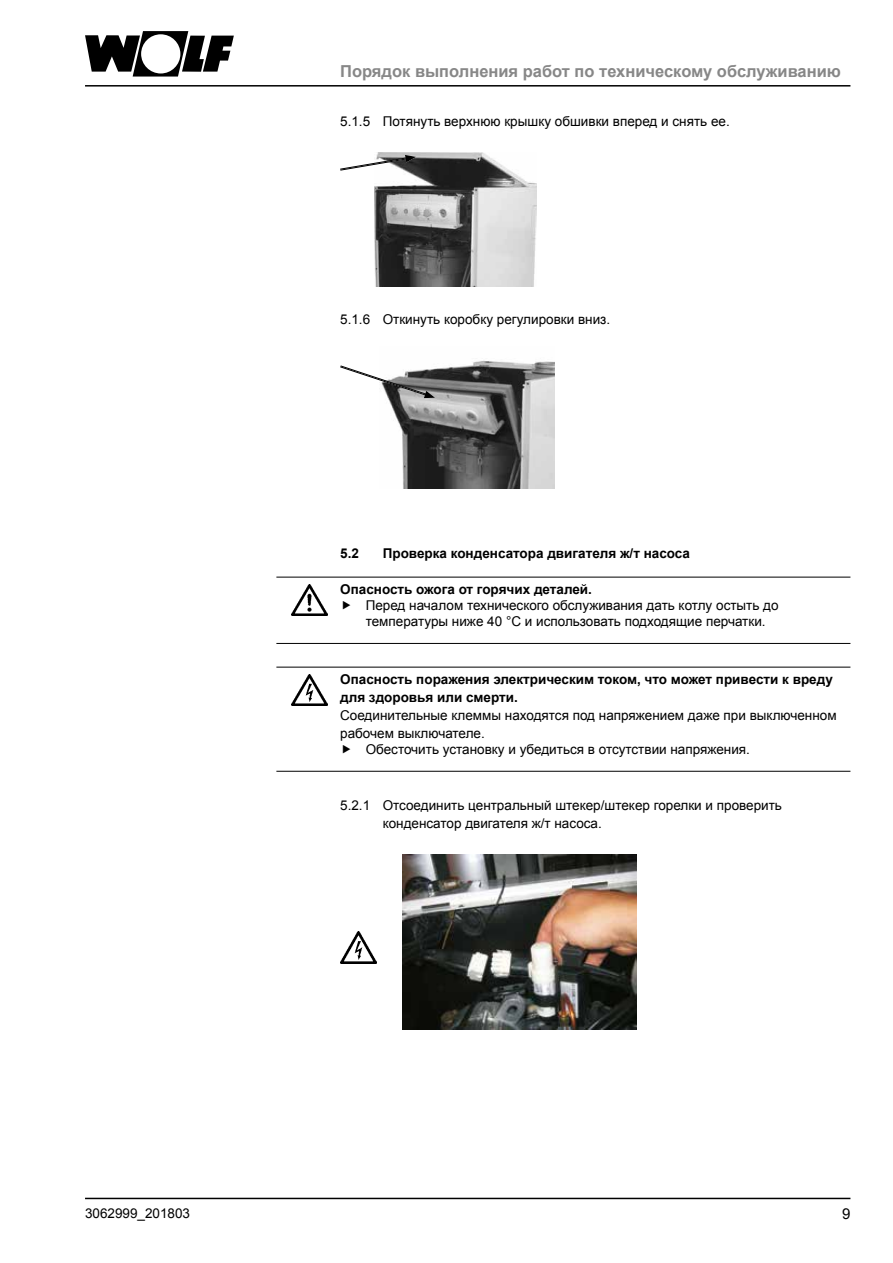
<style>
.page{position:relative;width:893px;height:1263px;background:#fff}
.page>*{position:absolute;margin:0;border:0;box-sizing:border-box;transform-origin:0 0}
.t1{font:700 16.5px "Arial";color:#878787}
.t2{font:15px "Arial";color:#000}
.t3{font:13.5px/18px "Arial";color:#000}
.t4{font:700 13.5px/18px "Arial";color:#000}
</style>
<div class="page">
<svg style="left:85px;top:31px;width:149px;height:46px"></svg>
<hr style="left:85px;top:85px;width:765px;height:2px;background:#000">
<hr style="left:85px;top:1198px;width:765px;height:1px;background:#000">
<hr style="left:276px;top:577px;width:574px;height:1px;background:#000">
<hr style="left:276px;top:643px;width:574px;height:1px;background:#000">
<hr style="left:276px;top:667px;width:574px;height:1px;background:#000">
<hr style="left:276px;top:771px;width:574px;height:1px;background:#000">
<img style="left:375px;top:153px;width:161px;height:133px">
<svg style="left:340px;top:155px;width:76px;height:16px"></svg>
<img style="left:388px;top:360px;width:167px;height:129px">
<svg style="left:340px;top:365px;width:95px;height:33px"></svg>
<img style="left:403px;top:855px;width:234px;height:175px">
<img style="left:340px;top:932px;width:37px;height:31px">
<img style="left:291px;top:584px;width:36px;height:32px">
<img style="left:291px;top:674px;width:36px;height:32px">
<p class="t1" style="left:340px;top:60px;width:502px">Порядок выполнения работ по техническому обслуживанию</p>
<p class="t3" style="left:340px;top:112px;width:391px">5.1.5 Потянуть верхнюю крышку обшивки вперед и снять ее.</p>
<p class="t3" style="left:340px;top:310px;width:272px">5.1.6 Откинуть коробку регулировки вниз.</p>
<p class="t4" style="left:340px;top:545px;width:20px">5.2</p>
<p class="t4" style="left:383px;top:545px;width:309px">Проверка конденсатора двигателя ж/т насоса</p>
<p class="t4" style="left:340px;top:581px;width:253px">Опасность ожога от горячих деталей.</p>
<p class="t3" style="left:366px;top:598px;width:414px;line-height:16.2px">Перед началом технического обслуживания дать котлу остыть до температуры ниже 40 °C и использовать подходящие перчатки.</p>
<p class="t4" style="left:340px;top:671px;width:494px">Опасность поражения электрическим током, что может привести к вреду для здоровья или смерти.</p>
<p class="t3" style="left:340px;top:706px;width:498px">Соединительные клеммы находятся под напряжением даже при выключенном рабочем выключателе.</p>
<p class="t3" style="left:366px;top:741px;width:386px">Обесточить установку и убедиться в отсутствии напряжения.</p>
<p class="t3" style="left:383px;top:796px;width:401px;text-indent:-43px">5.2.1 Отсоединить центральный штекер/штекер горелки и проверить конденсатор двигателя ж/т насоса.</p>
<p class="t3" style="left:85px;top:1204px;width:107px">3062999_201803</p>
<p class="t2" style="left:842px;top:1203px;width:10px">9</p>
</div>
